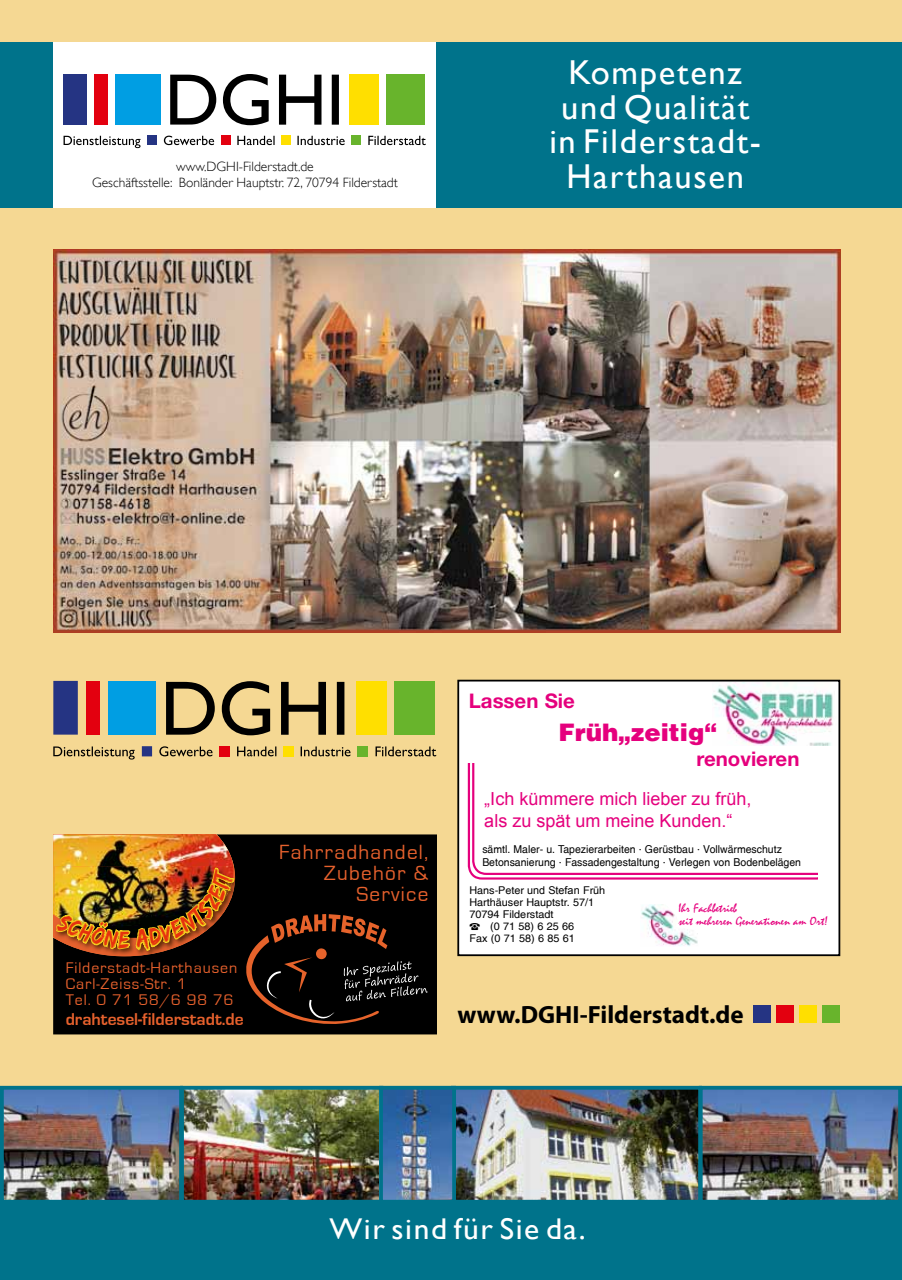
<style>
.page{position:relative;width:902px;height:1280px;background:#fff}
.page>*{position:absolute;margin:0;border:0;box-sizing:border-box;transform-origin:0 0}
.t1{font:34.5px/34.5px "Gill Sans";letter-spacing:.05em;color:#fff;text-align:center}
.t2{font:30px "Gill Sans";letter-spacing:.05em;color:#fff;scale:1.05 1}
.t3{font:700 25.05px "Myriad Pro";color:#000}
.t4{font:900 24.15px "Helvetica";color:#e5007d}
.t5{font:21.15px/21.1px "Eurostile";letter-spacing:.06em;color:#e6612d;text-align:right}
.t6{font:700 20.1px "Helvetica Neue";color:#e5007d}
.t7{font:18px/21.6px "Arial";color:#e5007d}
.t8{font:700 17.7px "Eurostile";color:#e6612d}
.t9{font:15.9px/15.9px "Eurostile";letter-spacing:.06em;color:#e6612d}
.t10{font:300 13.5px/16.5px "Gill Sans";color:#000;text-align:center}
.t11{font:12.6px/12.6px "Mistral";color:#e5007d}
.t12{font:10.95px/13px "Helvetica";color:#000;scale:.96 1}
.t13{font:10.65px "Helvetica";color:#000}
.s1{font-family:"Helvetica Neue"}
.s2{font-family:"Arial"}
</style>
<div class="page">
<div style="left:0;top:0;width:901px;height:1280px;background:#f5d893"></div>
<div style="left:0;top:43px;width:901px;height:165px;background:#00738b"></div>
<div style="left:53px;top:43px;width:383px;height:165px;background:#fff"></div>
<div style="left:115px;top:74px;width:45px;height:51px;background:#009ee3"></div>
<div style="left:94px;top:74px;width:13px;height:51px;background:#e3000f"></div>
<div style="left:386px;top:74px;width:38px;height:51px;background:#68b42c"></div>
<div style="left:349px;top:74px;width:29px;height:51px;background:#ffdf00"></div>
<div style="left:64px;top:74px;width:23px;height:51px;background:#253483"></div>
<div style="left:147px;top:135px;width:10px;height:10px;background:#253483"></div>
<div style="left:221px;top:135px;width:9px;height:10px;background:#e3000f"></div>
<div style="left:281px;top:135px;width:10px;height:10px;background:#ffdf00"></div>
<div style="left:351px;top:135px;width:10px;height:10px;background:#68b42c"></div>
<svg style="left:63px;top:136px;width:362px;height:12px"></svg>
<svg style="left:170px;top:74px;width:169px;height:51px"></svg>
<div style="left:0;top:1195px;width:901px;height:85px;background:#00738b"></div>
<img style="left:5px;top:1091px;width:173px;height:107px">
<div style="left:0;top:1086px;width:183px;height:117px;border:4px solid #00738b"></div>
<img style="left:703px;top:1091px;width:193px;height:107px">
<div style="left:698px;top:1086px;width:203px;height:117px;border:4px solid #00738b"></div>
<img style="left:185px;top:1091px;width:193px;height:107px">
<div style="left:180px;top:1086px;width:203px;height:117px;border:4px solid #00738b"></div>
<img style="left:456px;top:1091px;width:241px;height:107px">
<div style="left:451px;top:1086px;width:251px;height:117px;border:4px solid #00738b"></div>
<img style="left:384px;top:1091px;width:67px;height:107px">
<div style="left:379px;top:1086px;width:77px;height:117px;border:4px solid #00738b"></div>
<svg style="left:457px;top:680px;width:383px;height:276px;background:#e9e7e8"></svg>
<div style="left:468px;top:886px;width:142px;height:57px;background:#fff"></div>
<hr style="left:466px;top:763px;width:353px;height:1px;background:#fff">
<div style="left:468px;top:737px;width:366px;height:142px;background:#fff"></div>
<div style="left:690px;top:758px;width:136px;height:18px;background:#fff"></div>
<img style="left:712px;top:683px;width:124px;height:62px">
<div style="left:641px;top:888px;width:190px;height:56px;background:#fff"></div>
<img style="left:640px;top:904px;width:58px;height:42px">
<div style="left:53px;top:834px;width:383px;height:200px;background:#000"></div>
<svg style="left:246px;top:914px;width:181px;height:111px;background:#1f110b"></svg>
<img style="left:236px;top:866px;width:6px;height:92px">
<img style="left:53px;top:250px;width:787px;height:382px">
<div style="left:753px;top:1005px;width:18px;height:17px;background:#253483"></div>
<div style="left:776px;top:1005px;width:18px;height:17px;background:#e3000f"></div>
<div style="left:799px;top:1005px;width:18px;height:17px;background:#ffdf00"></div>
<div style="left:822px;top:1005px;width:18px;height:17px;background:#68b42c"></div>
<svg style="left:53px;top:681px;width:383px;height:78px"></svg>
<img style="left:53px;top:834px;width:183px;height:147px">
<p class="t10" style="left:92px;top:158px;width:307px">www.DGHI-Filderstadt.de<br>Geschäftsstelle: Bonländer Hauptstr. 72, 70794 Filderstadt</p>
<h1 class="t1" style="left:549px;top:55px;width:213px">Kompetenz und Qualität in Filderstadt-<br>Harthausen</h1>
<h3 class="t9" style="left:66px;top:960px;width:173px">Filderstadt-Harthausen<br>Carl-Zeiss-Str. 1<br>Tel. 0 71 58/6 98 76</h3>
<h3 class="t8" style="left:66px;top:1009px;width:179px">drahtesel-filderstadt.de</h3>
<h3 class="t5" style="left:279px;top:841px;width:151px">Fahrradhandel,<br>Zubehör &amp;<br>Service</h3>
<h3 class="t6" style="left:469px;top:689px;width:108px">Lassen Sie</h3>
<h3 class="t4" style="left:558px;top:716px;width:159px">Früh„zeitig“</h3>
<h3 class="t6" style="left:696px;top:746px;width:104px">renovieren</h3>
<h3 class="t7" style="left:484px;top:788px;width:269px">„Ich kümmere mich lieber zu früh, als zu spät um meine Kunden.“</h3>
<p class="t12" style="left:482px;top:843px;width:333px">sämtl. Maler- u. Tapezierarbeiten <span class="s1">·</span> Gerüstbau <span class="s1">·</span> Vollwärmeschutz<br>Betonsanierung <span class="s1">·</span> Fassadengestaltung <span class="s1">·</span> Verlegen von Bodenbelägen</p>
<p class="t13" style="left:469px;top:884px;width:137px">Hans-Peter <span class="s2">und Stefan</span> Früh</p>
<p class="t13" style="left:469px;top:896px;width:126px">Harthäuser Hauptstr. 57/1</p>
<p class="t13" style="left:469px;top:908px;width:86px">70794 Filderstadt</p>
<p class="t13" style="left:490px;top:920px;width:86px">(0 71 58) 6 25 66</p>
<p class="t13" style="left:469px;top:932px;width:107px">Fax (0 71 58) 6 85 61</p>
<p class="t11" style="left:678px;top:902px;width:151px">Ihr Fachbetrieb<br>seit mehreren Generationen am Ort!</p>
<h3 class="t3" style="left:457px;top:998px;width:288px">www.DGHI-Filderstadt.de</h3>
<h2 class="t2" style="left:329px;top:1211px;width:245px">Wir sind für Sie da.</h2>
</div>
